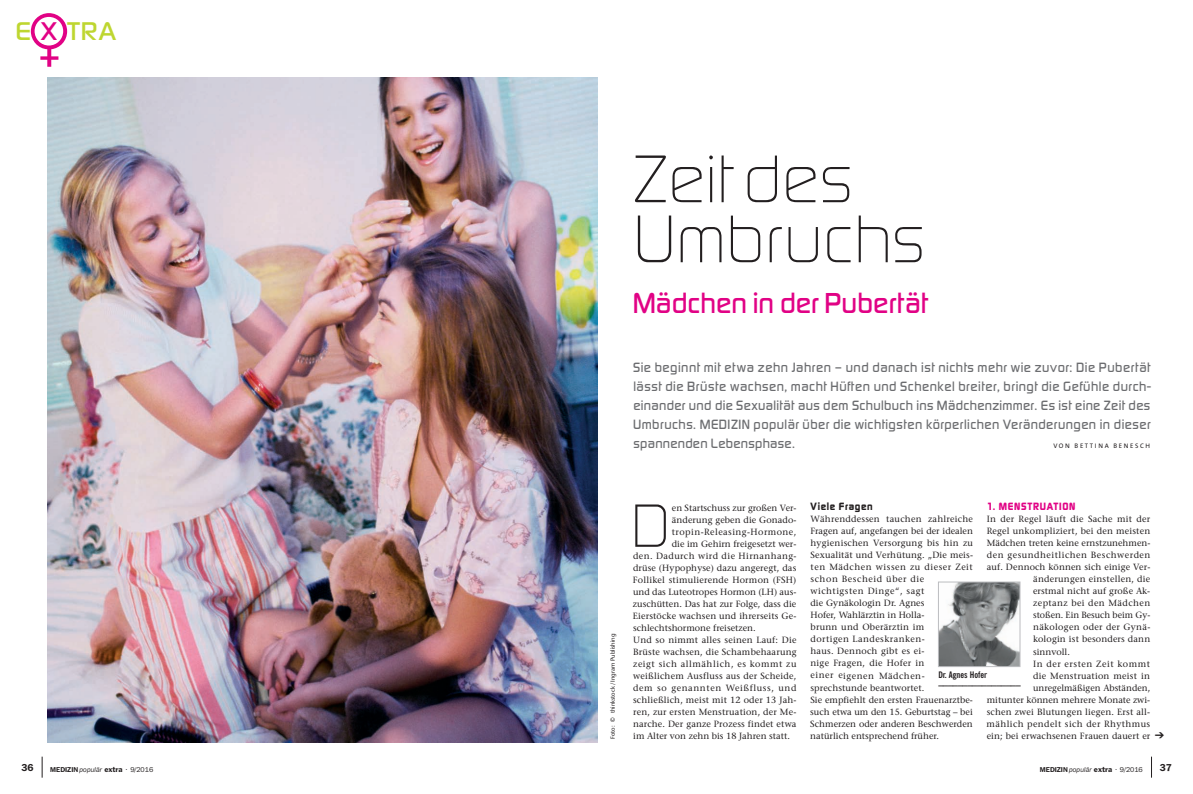
<style>
.page{position:relative;width:1193px;height:794px;background:#fff}
.page>*{position:absolute;margin:0;border:0;box-sizing:border-box;transform-origin:0 0}
.t1{font:70.6px "Astrology P01";color:#e10285}
.t2{font:300 70px/60px "Digital Sans EF";color:#231f20}
.t3{font:300 63.4px "Digital Sans EF";color:#231f20}
.t4{font:500 30px "Digital Sans EF";letter-spacing:.005em;color:#e10285}
.t5{font:500 26.6px "Digital Sans EF";color:#bed630;scale:1.11 1}
.t6{font:500 14px/19px "Digital Sans EF";letter-spacing:.03em;color:#6c6d70;text-align:justify}
.t7{font:700 11px "Digital Sans EF";letter-spacing:.055em;color:#e10285}
.t8{font:700 11px "Digital Sans EF";letter-spacing:.06em;color:#231f20}
.t9{font:700 condensed 10px "News Gothic BT";color:#231f20}
.t10{font:600 10px "Franklin Gothic IT Cby BT";color:#231f20}
.t11{font:9px/12px "Stone Serif";letter-spacing:.015em;color:#231f20}
.t12{font:9px "Stone Serif";letter-spacing:.045em;color:#231f20}
.t13{font:9px "Stone Serif";letter-spacing:.055em;color:#231f20}
.t14{font:9px "Stone Serif";letter-spacing:.05em;color:#231f20}
.t15{font:9px "Stone Serif";letter-spacing:.04em;color:#231f20}
.t16{font:9px "Stone Serif";letter-spacing:.065em;color:#231f20}
.t17{font:9px "Stone Serif";letter-spacing:.035em;color:#231f20}
.t18{font:700 condensed 9px "News Gothic BT";color:#231f20}
.t19{font:600 7px "Franklin Gothic IT Cby BT";color:#231f20}
.t20{font:6.6px "The Sans";letter-spacing:.245em;color:#231f20}
.t21{font:6px "Stone Sans";color:#231f20}
.s1{color:#e10285}
.s2{font-weight:400;font-style:italic}
.s3{font-family:"Franklin Gothic EF";font-weight:400;font-size:8px}
.s4{font-weight:400}
</style>
<div class="page">
<img style="left:47px;top:77px;width:550px;height:665px">
<svg style="left:1151px;top:756px;width:1px;height:21px"></svg>
<svg style="left:42px;top:756px;width:1px;height:21px"></svg>
<img style="left:940px;top:583px;width:78px;height:81px">
<div style="left:938px;top:581px;width:82px;height:85px;border:1px solid #bcbdc0"></div>
<h1 class="t1" style="left:31px;top:-12px;width:38px">R</h1>
<h3 class="t5" style="left:15px;top:22px;width:92px">E <span class="s1">X</span> TRA</h3>
<h2 class="t2" style="left:633px;top:155px;width:293px">Zeit des<br>Umbruchs</h2>
<h3 class="t4" style="left:632px;top:293px;width:296px">Mädchen in der Pubertät</h3>
<p class="t6" style="left:633px;top:359px;width:519px">Sie beginnt mit etwa zehn Jahren – und danach ist nichts mehr wie zuvor: Die Pubertät lässt die Brüste wachsen, macht Hüften und Schenkel breiter, bringt die Gefühle durch - einander und die Sexualität aus dem Schulbuch ins Mädchenzimmer. Es ist eine Zeit des Umbruchs. MEDIZIN populär über die wichtigsten körperlichen Veränderungen in dieser spannenden Lebensphase.</p>
<p class="t20" style="left:1053px;top:443px;width:98px">VON BETTINA BENESCH</p>
<p class="t21" style="left:610px;top:739px;width:107px;rotate:-90deg">Foto: © thinkstock / Ingram Publishing</p>
<h3 class="t3" style="left:631px;top:504px;width:40px">D</h3>
<p class="t11" style="left:672px;top:502px;width:126px">en Startschuss zur großen Ver -</p>
<p class="t11" style="left:672px;top:514px;width:126px">änderung geben die Gonado -</p>
<p class="t12" style="left:671px;top:528px;width:126px">tropin-Releasing-Hor mone,</p>
<p class="t11" style="left:671px;top:538px;width:126px">die im Gehirn freigesetzt wer-</p>
<p class="t12" style="left:633px;top:552px;width:165px">den. Dadurch wird die Hirnanhang -</p>
<p class="t11" style="left:633px;top:562px;width:165px">drüse (Hypophyse) dazu angeregt, das</p>
<p class="t11" style="left:633px;top:574px;width:165px">Follikel stimulierende Hormon (FSH)</p>
<p class="t11" style="left:633px;top:586px;width:165px">und das Luteotropes Hormon (LH) aus-</p>
<p class="t11" style="left:633px;top:598px;width:165px">zuschütten. Das hat zur Folge, dass die</p>
<p class="t11" style="left:633px;top:610px;width:165px">Eierstöcke wachsen und ihrerseits Ge-</p>
<p class="t11" style="left:633px;top:622px;width:124px">schlechtshormone freisetzen.</p>
<p class="t11" style="left:633px;top:634px;width:165px">Und so nimmt alles seinen Lauf: Die</p>
<p class="t11" style="left:633px;top:646px;width:165px">Brüste wachsen, die Schambehaarung</p>
<p class="t13" style="left:633px;top:660px;width:165px">zeigt sich allmählich, es kommt zu</p>
<p class="t11" style="left:633px;top:670px;width:165px">weißlichem Ausfluss aus der Scheide,</p>
<p class="t16" style="left:633px;top:684px;width:165px">dem so genannten Weißfluss, und</p>
<p class="t11" style="left:633px;top:694px;width:165px">schließlich, meist mit 12 oder 13 Jah-</p>
<p class="t11" style="left:633px;top:706px;width:165px">ren, zur ersten Menstruation, der Me -</p>
<p class="t11" style="left:633px;top:718px;width:165px">narche. Der ganze Prozess findet etwa</p>
<p class="t11" style="left:633px;top:730px;width:158px">im Alter von zehn bis 18 Jahren statt.</p>
<p class="t8" style="left:810px;top:503px;width:64px">Viele Fragen</p>
<p class="t11" style="left:810px;top:514px;width:164px">Währenddessen tauchen zahlreiche<br>Fragen auf, angefangen bei der idealen hygienischen Versorgung bis hin zu<br>Sexualität und Verhütung. „Die meis - ten Mädchen wissen zu dieser Zeit schon Bescheid über die wichtigsten Dinge“, sagt<br>die Gynäkologin Dr. Ag nes<br>Hofer, Wahlärztin in Holla -<br>brunn und Ober ärz tin im<br>dortigen Landeskranken-<br>haus. Dennoch gibt es ei -<br>nige Fragen, die Hofer in<br>ei ner eigenen Mäd chen - sprechstunde beantwortet.<br>Sie empfiehlt den ersten Frauenarztbe&shy;such etwa um den 15. Geburtstag – bei<br>Schmerzen oder anderen Beschwerden natürlich entsprechend früher.</p>
<p class="t7" style="left:986px;top:503px;width:90px">1. MENSTRUATION</p>
<p class="t11" style="left:986px;top:514px;width:165px">In der Regel läuft die Sache mit der</p>
<p class="t11" style="left:986px;top:526px;width:165px">Regel unkompliziert, bei den meisten</p>
<p class="t11" style="left:986px;top:538px;width:165px">Mädchen treten keine ernstzunehmen-</p>
<p class="t14" style="left:986px;top:552px;width:165px">den gesundheitlichen Beschwerden</p>
<p class="t11" style="left:986px;top:562px;width:165px">auf. Dennoch können sich einige Ver-</p>
<p class="t11" style="left:1033px;top:574px;width:119px">änderungen einstellen, die</p>
<p class="t11" style="left:1033px;top:586px;width:118px">erstmal nicht auf große Ak-</p>
<p class="t12" style="left:1032px;top:600px;width:119px">zeptanz bei den Mäd chen</p>
<p class="t11" style="left:1032px;top:610px;width:119px">stoßen. Ein Besuch beim Gy -</p>
<p class="t17" style="left:1032px;top:624px;width:119px">näkologen oder der Gy nä -</p>
<p class="t11" style="left:1032px;top:634px;width:119px">kologin ist besonders dann</p>
<p class="t11" style="left:1032px;top:646px;width:38px">sinnvoll.</p>
<p class="t13" style="left:1032px;top:660px;width:119px">In der ersten Zeit kommt</p>
<p class="t11" style="left:1032px;top:670px;width:119px">die Menstruation meist in</p>
<p class="t11" style="left:1032px;top:682px;width:119px">unregelmäßigen Abständen,</p>
<p class="t11" style="left:986px;top:694px;width:165px">mitunter können mehrere Monate zwi-</p>
<p class="t11" style="left:986px;top:706px;width:165px">schen zwei Blutungen liegen. Erst all-</p>
<p class="t15" style="left:986px;top:720px;width:165px">mählich pendelt sich der Rhythmus</p>
<p class="t11" style="left:986px;top:730px;width:165px">ein; bei erwachsenen Frauen dauert er</p>
<p class="t18" style="left:938px;top:672px;width:50px">Dr. Agnes Hofer</p>
<p class="t9" style="left:938px;top:677px;width:84px">_________________</p>
<p class="t10" style="left:21px;top:764px;width:14px">36</p>
<p class="t19" style="left:50px;top:766px;width:104px">MEDIZIN <span class="s2">populär</span> <span class="s3">extra</span> <sup>.</sup> <span class="s4">9/2016</span></p>
<p class="t19" style="left:1039px;top:766px;width:104px">MEDIZIN <span class="s2">populär</span> <span class="s3">extra</span> <sup>.</sup> <span class="s4">9/2016</span></p>
<p class="t10" style="left:1159px;top:764px;width:14px">37</p>
</div>
